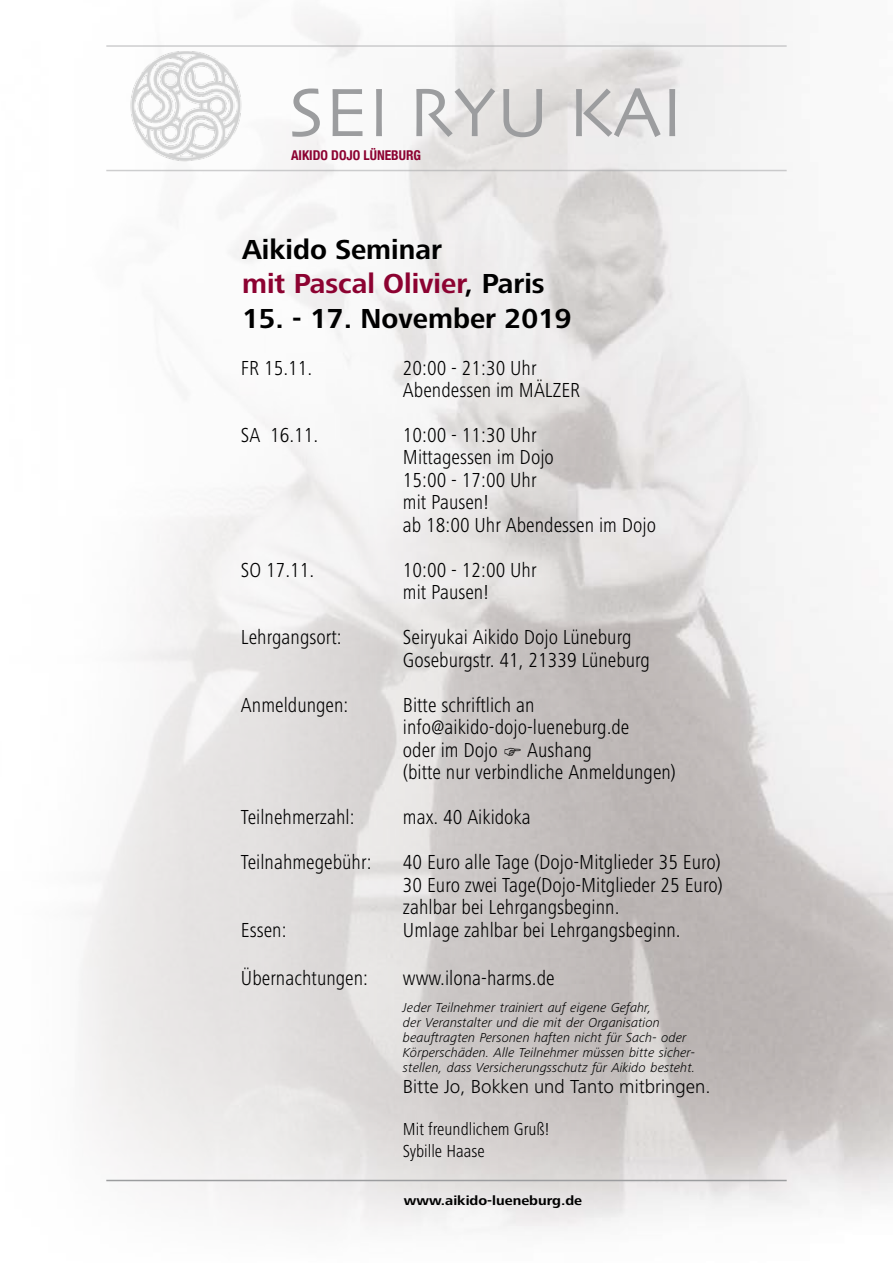
<style>
.page{position:relative;width:893px;height:1263px;background:#fff}
.page>*{position:absolute;margin:0;border:0;box-sizing:border-box;transform-origin:0 0}
.t1{font:72px "Skia";color:#9c9d9f}
.t2{font:700 28.5px/34.2px "Frutiger Next LT";color:#000}
.t3{font:300 condensed 21px/22.5px "Frutiger Next LT";color:#000}
.t4{font:300 19.5px "Frutiger Next LT";color:#000}
.t5{font:300 condensed 18px/21.6px "Frutiger Next LT";color:#000}
.t6{font:italic 300 13.5px/15px "Frutiger Next LT";color:#000}
.t7{font:700 13.5px "Frutiger Next LT";color:#000;scale:1.1 1}
.t8{font:700 condensed 13.5px "Helvetica Neue";color:#8c0231}
.s1{color:#8c0231}
</style>
<div class="page">
<img style="left:130px;top:51px;width:116px;height:110px">
<hr style="left:106px;top:45px;width:681px;height:2px;background:#9c9d9f">
<hr style="left:106px;top:170px;width:681px;height:1px;background:#9c9d9f">
<hr style="left:106px;top:1180px;width:681px;height:1px;background:#9c9d9f">
<svg style="left:504px;top:747px;width:17px;height:9px"></svg>
<h1 class="t1" style="left:288px;top:69px;width:397px">SEI RYU KAI</h1>
<p class="t8" style="left:291px;top:144px;width:132px">AIKIDO DOJO LÜNEBURG</p>
<h2 class="t2" style="left:242px;top:233px;width:304px">Aikido Seminar<br><span class="s1">mit Pascal Olivier</span>, Paris</h2>
<h2 class="t2" style="left:242px;top:301px;width:331px">15. - 17. November 2019</h2>
<p class="t3" style="left:241px;top:356px;width:73px">FR 15.11.</p>
<p class="t3" style="left:403px;top:356px;width:179px">20:00 - 21:30 Uhr<br>Abendessen im MÄLZER</p>
<p class="t3" style="left:241px;top:424px;width:79px">SA 16.11.</p>
<p class="t3" style="left:403px;top:424px;width:255px">10:00 - 11:30 Uhr<br>Mittagessen im Dojo<br>15:00 - 17:00 Uhr<br>mit Pausen!<br>ab 18:00 Uhr Abendessen im Dojo</p>
<p class="t3" style="left:241px;top:559px;width:75px">SO 17.11.</p>
<p class="t3" style="left:403px;top:559px;width:135px">10:00 - 12:00 Uhr mit Pausen!</p>
<p class="t3" style="left:241px;top:626px;width:102px">Lehrgangsort:</p>
<p class="t3" style="left:403px;top:626px;width:249px">Seiryukai Aikido Dojo Lüneburg<br>Goseburgstr. 41, 21339 Lüneburg</p>
<p class="t3" style="left:241px;top:694px;width:109px">Anmeldungen:</p>
<p class="t3" style="left:403px;top:694px;width:228px">Bitte schriftlich an info@aikido-dojo-lueneburg.de oder im Dojo</p>
<p class="t3" style="left:403px;top:739px;width:275px;text-indent:124px">Aushang<br>(bitte nur verbindliche Anmeldungen)</p>
<p class="t3" style="left:241px;top:806px;width:115px">Teilnehmerzahl:</p>
<p class="t3" style="left:403px;top:806px;width:129px">max. 40 Aikidoka</p>
<p class="t3" style="left:241px;top:851px;width:132px">Teilnahmegebühr:</p>
<p class="t3" style="left:403px;top:851px;width:321px;text-align:justify">40 Euro alle Tage (Dojo-Mitglieder 35 Euro)<br>30 Euro zwei Tage(Dojo-Mitglieder 25 Euro) zahlbar bei Lehrgangsbeginn.</p>
<p class="t3" style="left:241px;top:919px;width:47px">Essen:</p>
<p class="t3" style="left:403px;top:919px;width:279px">Umlage zahlbar bei Lehrgangsbeginn.</p>
<p class="t3" style="left:241px;top:966px;width:129px">Übernachtungen:</p>
<p class="t3" style="left:403px;top:966px;width:153px">www.ilona-harms.de</p>
<p class="t6" style="left:403px;top:1000px;width:294px">Jeder Teilnehmer trainiert auf eigene Gefahr,<br>der Veranstalter und die mit der Organisation beauftragten Personen haften nicht für Sach- oder Körperschäden. Alle Teilnehmer müssen bitte sicher&shy;stellen, dass Versicherungsschutz für Aikido besteht.</p>
<p class="t4" style="left:403px;top:1076px;width:309px">Bitte Jo, Bokken und Tanto mitbringen.</p>
<p class="t5" style="left:403px;top:1119px;width:148px">Mit freundlichem Gruß!<br>Sybille Haase</p>
<p class="t7" style="left:404px;top:1193px;width:163px">www.aikido-lueneburg.de</p>
</div>
